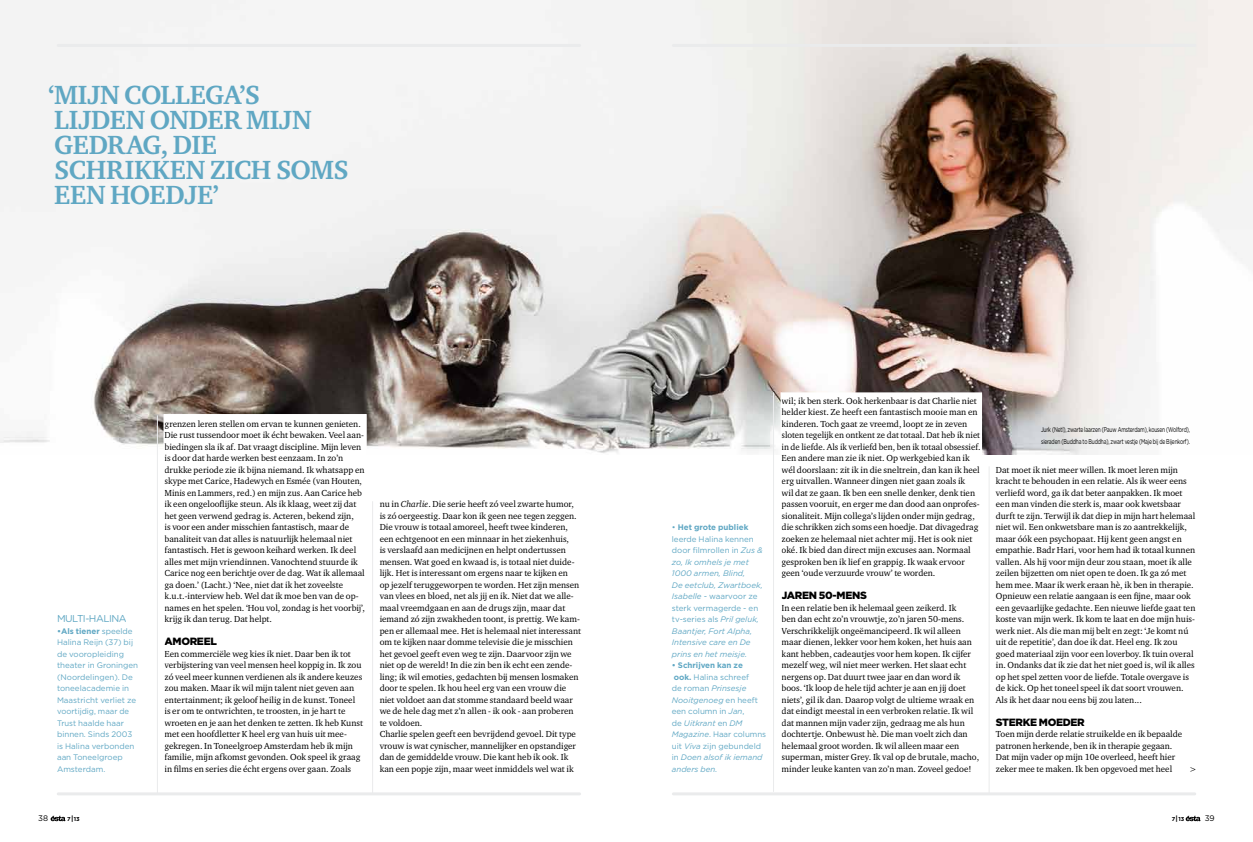
<style>
.page{position:relative;width:1253px;height:842px;background:#fff}
.page>*{position:absolute;margin:0;border:0;box-sizing:border-box;transform-origin:0 0}
.t1{font:700 27px/25px "Charter ITC Std";letter-spacing:-.015em;color:#5fa7c3}
.t2{font:900 10.5px "Gotham";letter-spacing:-.03em;color:#000}
.t3{font:10px "Gotham Rounded";letter-spacing:-.05em;color:#5fa7c3}
.t4{font:9px/11.5px "Charter ITC Std";color:#000}
.t5{font:8.5px "Charter ITC Std";color:#000}
.t6{font:8px/11.5px "Gotham";color:#5fa7c3}
.t7{font:italic 8px/11.5px "Gotham";color:#5fa7c3}
.t8{font:8px "Gotham Rounded";color:#000}
.t9{font:7px/11.5px "Gotham";letter-spacing:-.03em;color:#000;scale:.7 1}
.t10{font:700 5.7px "Gotham";color:#000}
.s1{font-weight:700}
.s2{font-style:italic}
.s3{font-style:normal}
.s4{font-weight:700;font-style:normal}
.s5{font-size:7px}
</style>
<div class="page">
<img style="left:0;top:0;width:1253px;height:454px">
<hr style="left:673px;top:44px;width:522px;height:3px;background:#eaebec">
<hr style="left:58px;top:44px;width:522px;height:3px;background:#eaebec">
<svg style="left:163px;top:413px;width:204px;height:41px"></svg>
<div style="left:781px;top:393px;width:200px;height:383px;background:#fff"></div>
<hr style="left:58px;top:792px;width:522px;height:3px;background:#eaebec">
<hr style="left:673px;top:792px;width:522px;height:3px;background:#eaebec">
<svg style="left:1186px;top:816px;width:15px;height:5px"></svg>
<svg style="left:51px;top:816px;width:15px;height:5px"></svg>
<hr style="left:773px;top:392px;width:1px;height:400px;background:#eaebec">
<hr style="left:989px;top:466px;width:1px;height:328px;background:#eaebec">
<hr style="left:157px;top:415px;width:1px;height:379px;background:#eaebec">
<hr style="left:372px;top:501px;width:1px;height:293px;background:#eaebec">
<h1 class="t1" style="left:48px;top:82px;width:130px">‘ MIJN COLLEG</h1>
<h1 class="t1" style="left:54px;top:82px;width:259px;text-indent:170px">A’S<br>LIJDEN ONDER MIJN<br>GEDRAG, DIE<br>SCHRIKKE</h1>
<h1 class="t1" style="left:54px;top:157px;width:296px;text-indent:132px">N ZICH SOMS<br>EEN HOEDJE’</h1>
<p class="t3" style="left:57px;top:612px;width:71px">MULTI-HALINA</p>
<p class="t6" style="left:57px;top:625px;width:83px"><span class="s1">•Als tiener</span> speelde<br>Halina Reijn (37) bij de vooropleiding theater in Groningen (Noordelingen). De toneelacademie in<br>Maastricht verliet ze voortijdig, maar de<br>Trust haalde haar binnen. Sinds 2003 is Halina verbonden aan Toneelgroep<br>Amsterdam.</p>
<p class="t4" style="left:164px;top:418px;width:202px">grenzen leren stellen om ervan te kunnen genieten.<br>Die rust tussendoor moet ik écht bewaken. Veel aan&shy;biedingen sla ik af. Dat vraagt discipline. Mijn leven is door dat harde werken best eenzaam. In zo’n drukke periode zie ik bijna niemand. Ik whatsapp en skype met Carice, Hadewych en Esmée (van Houten, Minis en Lammers, red.) en mijn zus. Aan Carice heb ik een ongelooflijke steun. Als ik klaag, weet zij dat het geen verwend gedrag is. Acteren, bekend zijn,<br>is voor een ander misschien fantastisch, maar de banaliteit van dat alles is natuurlijk helemaal niet fantastisch. Het is gewoon keihard werken. Ik deel alles met mijn vriendinnen. Vanochtend stuurde ik Carice nog een berichtje over de dag. Wat ik allemaal ga doen.’ (Lacht.) ‘Nee, niet dat ik het zoveelste k.u.t.-interview heb. Wel dat ik moe ben van de op&shy;names en het spelen. ‘Hou vol, zondag is het voorbij’, krijg ik dan terug. Dat helpt.</p>
<p class="t2" style="left:164px;top:634px;width:54px">AMOREEL</p>
<p class="t4" style="left:164px;top:648px;width:200px">Een commerciële weg kies ik niet. Daar ben ik tot verbijstering van veel mensen heel koppig in. Ik zou zó veel meer kunnen verdienen als ik andere keuzes zou maken. Maar ik wil mijn talent niet geven aan entertainment; ik geloof heilig in de kunst. Toneel is er om te ontwrichten, te troosten, in je hart te wroeten en je aan het denken te zetten. Ik heb Kunst met een hoofdletter K heel erg van huis uit mee&shy;gekregen. In Toneelgroep Amsterdam heb ik mijn familie, mijn afkomst gevonden. Ook speel ik graag in films en series die écht ergens over gaan. Zoals</p>
<p class="t4" style="left:380px;top:498px;width:203px">nu in <span class="s2">Charlie</span>. Die serie heeft zó veel zwarte humor, is zó oergeestig. Daar kon ik geen nee tegen zeggen.<br>Die vrouw is totaal amoreel, heeft twee kinderen, een echtgenoot en een minnaar in het ziekenhuis,<br>is verslaafd aan medicijnen en helpt ondertussen mensen. Wat goed en kwaad is, is totaal niet duide&shy;lijk. Het is interessant om ergens naar te kijken en<br>op jezelf teruggeworpen te worden. Het zijn mensen van vlees en bloed, net als jij en ik. Niet dat we alle&shy;maal vreemdgaan en aan de drugs zijn, maar dat iemand zó zijn zwakheden toont, is prettig. We kam&shy;pen er allemaal mee. Het is helemaal niet interessant om te kijken naar domme televisie die je misschien het gevoel geeft even weg te zijn. Daarvoor zijn we niet op de wereld! In die zin ben ik echt een zende&shy;ling; ik wil emoties, gedachten bij mensen losmaken door te spelen. Ik hou heel erg van een vrouw die niet voldoet aan dat stomme standaard beeld waar we de hele dag met z’n allen - ik ook - aan proberen te voldoen.<br>Charlie spelen geeft een bevrijdend gevoel. Dit type vrouw is wat cynischer, mannelijker en opstandiger dan de gemiddelde vrouw. Die kant heb ik ook. Ik kan een popje zijn, maar weet inmiddels wel wat ik</p>
<p class="t7" style="left:672px;top:522px;width:92px"><span class="s3">•</span> <span class="s4">Het grote publiek </span><span class="s3">leerde Halina kennen door filmrollen in</span> Zus &amp; zo, Ik omhels je met<br>1000 armen, Blind,<br>De eetclub, Zwartboek,<br>Isabelle - <span class="s3">waarvoor ze sterk vermagerde - en tv-series als</span> Pril geluk,<br>Baantjer, Fort Alpha,<br>Intensive care en De prins en het meisje.</p>
<p class="t6" style="left:672px;top:660px;width:96px"><span class="s1">• Schrijven kan ze<br>ook.</span> Halina schreef<br>de roman <span class="s2">Prinsesje<br>Nooitgenoeg</span> en heeft een column in <span class="s2">Jan</span>,<br>de <span class="s2">Uitkrant</span> en <span class="s2">DM<br>Magazine</span>. Haar columns uit <span class="s2">Viva</span> zijn gebundeld in <span class="s2">Doen alsof ik iemand anders ben.</span></p>
<p class="t4" style="left:782px;top:395px;width:200px">wil; ik ben sterk. Ook herkenbaar is dat Charlie niet helder kiest. Ze heeft een fantastisch mooie man en kinderen. Toch gaat ze vreemd, loopt ze in zeven sloten tegelijk en ontkent ze dat totaal. Dat heb ik niet in de liefde. Als ik verliefd ben, ben ik totaal obsessief.<br>Een andere man zie ik niet. Op werkgebied kan ik wél doorslaan: zit ik in die sneltrein, dan kan ik heel erg uitvallen. Wanneer dingen niet gaan zoals ik<br>wil dat ze gaan. Ik ben een snelle denker, denk tien passen vooruit, en erger me dan dood aan onprofes&shy;sionaliteit. Mijn collega’s lijden onder mijn gedrag, die schrikken zich soms een hoedje. Dat divagedrag zoeken ze helemaal niet achter mij. Het is ook niet oké. Ik bied dan direct mijn excuses aan. Normaal gesproken ben ik lief en grappig. Ik waak ervoor geen ‘oude verzuurde vrouw’ te worden.</p>
<p class="t2" style="left:782px;top:588px;width:87px">JAREN 50-MENS</p>
<p class="t4" style="left:782px;top:602px;width:199px">In een relatie ben ik helemaal geen zeikerd. Ik<br>ben dan echt zo’n vrouwtje, zo’n jaren 50-mens.<br>Verschrikkelijk ongeëmancipeerd. Ik wil alleen maar dienen, lekker voor hem koken, het huis aan kant hebben, cadeautjes voor hem kopen. Ik cijfer mezelf weg, wil niet meer werken. Het slaat echt nergens op. Dat duurt twee jaar en dan word ik boos. ‘Ik loop de hele tijd achter je aan en jij doet niets’, gil ik dan. Daarop volgt de ultieme wraak en dat eindigt meestal in een verbroken relatie. Ik wil dat mannen mijn vader zijn, gedraag me als hun dochtertje. Onbewust hè. Die man voelt zich dan helemaal groot worden. Ik wil alleen maar een superman, mister Grey. Ik val op de brutale, macho, minder leuke kanten van zo’n man. Zoveel gedoe!</p>
<p class="t9" style="left:1041px;top:424px;width:214px">Jurk (Netl), zwarte laarzen (Pauw Amsterdam), kousen (Wolford), sieraden (Buddha to Buddha), zwart vestje (Maje bij de Bijenkorf).</p>
<p class="t4" style="left:996px;top:464px;width:201px">Dat moet ik niet meer willen. Ik moet leren mijn kracht te behouden in een relatie. Als ik weer eens verliefd word, ga ik dat beter aanpakken. Ik moet een man vinden die sterk is, maar ook kwetsbaar durft te zijn. Terwijl ik dat diep in mijn hart helemaal niet wil. Een onkwetsbare man is zo aantrekkelijk, maar óók een psychopaat. Hij kent geen angst en empathie. Badr Hari, voor hem had ik totaal kunnen vallen. Als hij voor mijn deur zou staan, moet ik alle zeilen bijzetten om niet open te doen. Ik ga zó met hem mee. Maar ik werk eraan hè, ik ben in therapie.<br>Opnieuw een relatie aangaan is een fijne, maar ook een gevaarlijke gedachte. Een nieuwe liefde gaat ten koste van mijn werk. Ik kom te laat en doe mijn huis&shy;werk niet. Als die man mij belt en zegt: ‘Je komt nú uit de repetitie’, dan doe ik dat. Heel eng. Ik zou goed materiaal zijn voor een loverboy. Ik tuin overal in. Ondanks dat ik zie dat het niet goed is, wil ik alles op het spel zetten voor de liefde. Totale overgave is de kick. Op het toneel speel ik dat soort vrouwen.<br>Als ik het daar nou eens bij zou laten...</p>
<p class="t2" style="left:996px;top:715px;width:90px">STERKE MOEDER</p>
<p class="t4" style="left:996px;top:728px;width:188px">Toen mijn derde relatie struikelde en ik bepaalde patronen herkende, ben ik in therapie gegaan.<br>Dat mijn vader op mijn 10e overleed, heeft hier zeker mee te maken. Ik ben opgevoed met heel</p>
<p class="t5" style="left:1189px;top:764px;width:9px">&gt;</p>
<p class="t8" style="left:38px;top:813px;width:11px">38</p>
<p class="t10" style="left:67px;top:815px;width:14px">7<span class="s5">|</span>13</p>
<p class="t10" style="left:1172px;top:815px;width:14px">7<span class="s5">|</span>13</p>
<p class="t8" style="left:1205px;top:813px;width:12px">39</p>
</div>
